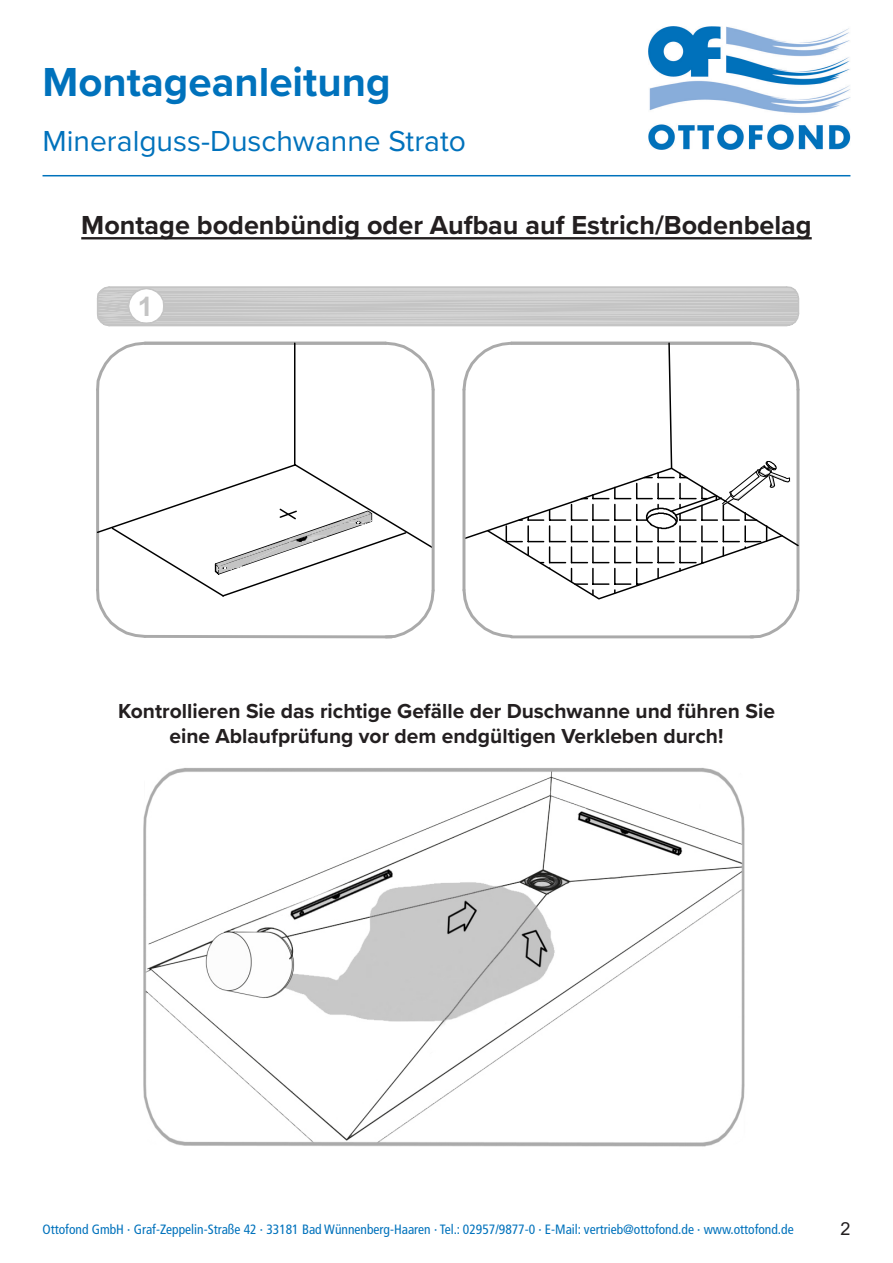
<style>
.page{position:relative;width:893px;height:1263px;background:#fff}
.page>*{position:absolute;margin:0;border:0;box-sizing:border-box;transform-origin:0 0}
.t1{font:700 42px "Proxima Nova";color:#0072bc}
.t2{font:30px "Proxima Nova";color:#0072bc}
.t3{font:700 27px "Proxima Nova";color:#231f20}
.t4{font:700 26.85px "Arial";color:#c4c4c4}
.t5{font:700 21px/25.2px "Proxima Nova";color:#231f20;text-align:center}
.t6{font:18px "Arial";color:#231f20}
.t7{font:condensed 13.5px "Frutiger";color:#0072bc}
</style>
<div class="page">
<img style="left:649px;top:27px;width:201px;height:123px">
<hr style="left:43px;top:175px;width:807px;height:1px;background:#0072bc">
<svg style="left:97px;top:286px;width:703px;height:41px;background:#cdcdcd"></svg>
<svg style="left:96px;top:341px;width:704px;height:298px"></svg>
<hr style="left:81px;top:237px;width:731px;height:2px;background:#231f20">
<img style="left:143px;top:768px;width:602px;height:379px">
<h1 class="t1" style="left:43px;top:51px;width:350px">Montageanleitung</h1>
<h2 class="t2" style="left:43px;top:119px;width:425px">Mineralguss-Duschwanne Strato</h2>
<h3 class="t3" style="left:81px;top:205px;width:732px">Montage bodenbündig oder Aufbau auf Estrich/Bodenbelag</h3>
<h3 class="t4" style="left:138px;top:288px;width:17px">1</h3>
<h3 class="t5" style="left:118px;top:698px;width:658px">Kontrollieren Sie das richtige Gefälle der Duschwanne und führen Sie eine Ablaufprüfung vor dem endgültigen Verkleben durch!</h3>
<p class="t7" style="left:43px;top:1222px;width:753px">Ottofond GmbH · Graf-Zeppelin-Straße 42 · 33181 Bad Wünnenberg-Haaren · Tel.: 02957/9877-0 · E-Mail: vertrieb@ottofond.de · www.ottofond.de</p>
<h3 class="t6" style="left:840px;top:1216px;width:12px">2</h3>
</div>
